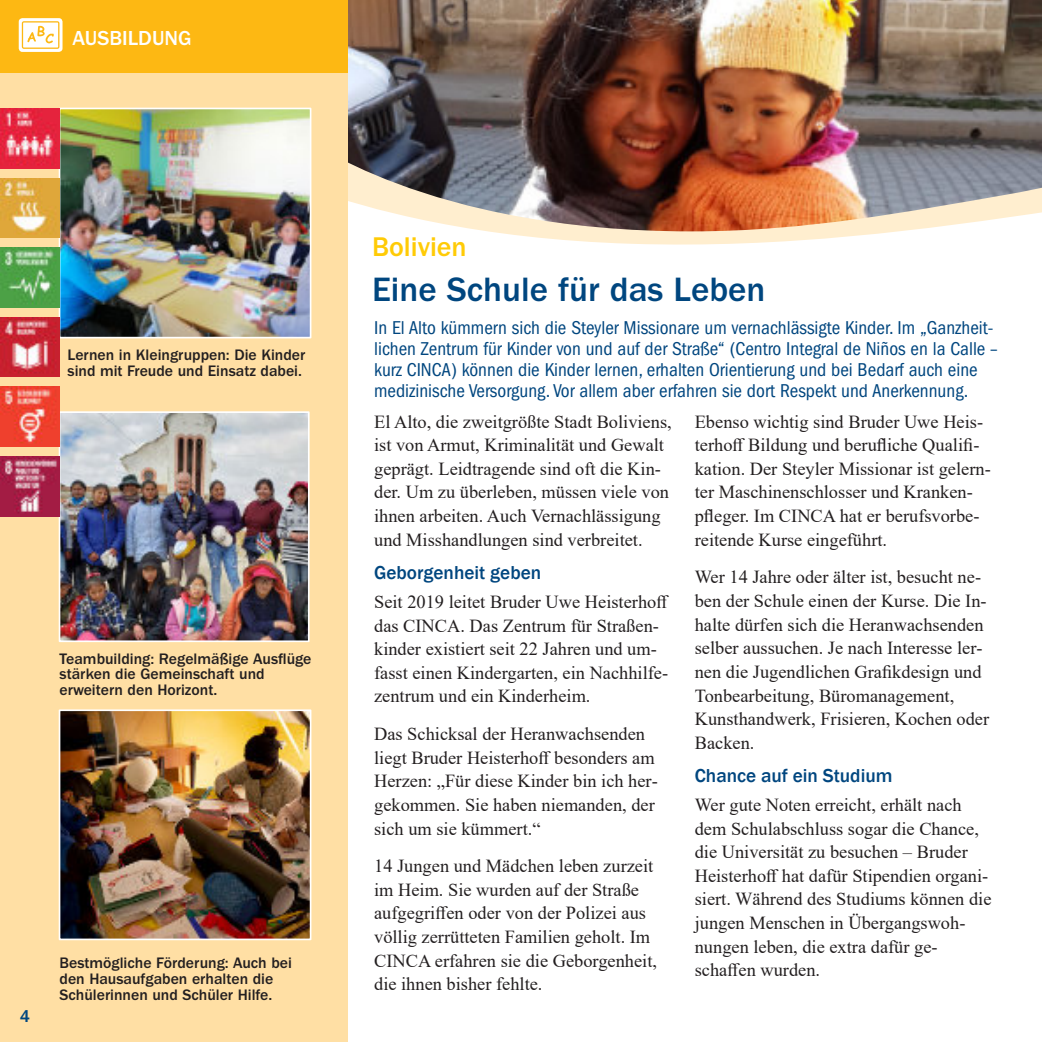
<style>
.page{position:relative;width:1042px;height:1042px;background:#fff}
.page>*{position:absolute;margin:0;border:0;box-sizing:border-box;transform-origin:0 0}
.t1{font:500 35px "ITC Franklin Gothic Std";color:#00467f}
.t2{font:500 28px "ITC Franklin Gothic Std";color:#ffcb06}
.t3{font:500 21px "ITC Franklin Gothic Std";color:#fff}
.t4{font:condensed 19.25px/21px "ITC Franklin Gothic Std";color:#00467f}
.t5{font:500 19.25px "Franklin Gothic";color:#00467f}
.t6{font:18.38px/23.6px "Times New Roman";color:#231f20}
.t7{font:500 17.5px "ITC Franklin Gothic Std";color:#00467f}
.t8{font:500 15.75px/15.8px "ITC Franklin Gothic Std";color:#231f20}
</style>
<div class="page">
<svg style="left:347px;top:231px;width:553px;height:17px"></svg>
<img style="left:347px;top:0;width:695px;height:231px">
<div style="left:0;top:0;width:347px;height:1042px;background:#ffdfa4"></div>
<img style="left:62px;top:111px;width:246px;height:224px">
<div style="left:59px;top:108px;width:252px;height:230px;border:2px solid #fff"></div>
<div style="left:0;top:0;width:347px;height:73px;background:#fdb813"></div>
<img style="left:62px;top:414px;width:245px;height:225px">
<div style="left:59px;top:411px;width:251px;height:231px;border:2px solid #fff"></div>
<svg style="left:19px;top:18px;width:44px;height:34px"></svg>
<svg style="left:22px;top:21px;width:37px;height:28px"></svg>
<img style="left:62px;top:712px;width:246px;height:225px">
<div style="left:59px;top:709px;width:252px;height:231px;border:2px solid #fff"></div>
<img style="left:0;top:387px;width:60px;height:59px">
<img style="left:0;top:317px;width:60px;height:60px">
<img style="left:0;top:248px;width:60px;height:59px">
<img style="left:0;top:178px;width:60px;height:60px">
<img style="left:0;top:108px;width:60px;height:60px">
<img style="left:0;top:456px;width:60px;height:60px">
<p class="t3" style="left:72px;top:31px;width:121px">AUSBILDUNG</p>
<p class="t8" style="left:68px;top:349px;width:239px">Lernen in Kleingruppen: Die Kinder sind mit Freude und Einsatz dabei.</p>
<p class="t8" style="left:60px;top:653px;width:253px">Teambuilding: Regelmäßige Ausflüge stärken die Gemeinschaft und erweitern den Horizont.</p>
<p class="t7" style="left:20px;top:1010px;width:12px">4</p>
<p class="t8" style="left:60px;top:957px;width:234px">Bestmögliche Förderung: Auch bei den Hausaufgaben erhalten die<br>Schülerinnen und Schüler Hilfe.</p>
<h2 class="t2" style="left:372px;top:237px;width:96px">Bolivien</h2>
<h1 class="t1" style="left:372px;top:277px;width:395px">Eine Schule für das Leben</h1>
<p class="t4" style="left:374px;top:320px;width:625px">In El Alto kümmern sich die Steyler Missionare um vernachlässigte Kinder. Im „Ganzheit&shy;lichen Zentrum für Kinder von und auf der Straße“ (Centro Integral de Niños en la Calle – kurz CINCA) können die Kinder lernen, erhalten Orientierung und bei Bedarf auch eine medizinische Versorgung. Vor allem aber erfahren sie dort Respekt und Anerkennung.</p>
<p class="t6" style="left:374px;top:411px;width:299px">El Alto, die zweitgrößte Stadt Boliviens, ist von Armut, Kriminalität und Gewalt geprägt. Leidtragende sind oft die Kin&shy;der. Um zu überleben, müssen viele von ihnen arbeiten. Auch Vernachlässigung und Misshandlungen sind verbreitet.</p>
<p class="t5" style="left:374px;top:565px;width:169px">Geborgenheit geben</p>
<p class="t6" style="left:374px;top:592px;width:296px">Seit 2019 leitet Bruder Uwe Heisterhoff das CINCA. Das Zentrum für Straßen&shy;kinder existiert seit 22 Jahren und um&shy;fasst einen Kindergarten, ein Nachhilfe&shy;zentrum und ein Kinderheim.</p>
<p class="t6" style="left:374px;top:724px;width:285px">Das Schicksal der Heranwachsenden liegt Bruder Heisterhoff besonders am Herzen: „Für diese Kinder bin ich her&shy;gekommen. Sie haben niemanden, der sich um sie kümmert.“</p>
<p class="t6" style="left:374px;top:856px;width:284px">14 Jungen und Mädchen leben zurzeit im Heim. Sie wurden auf der Straße aufgegriffen oder von der Polizei aus völlig zerrütteten Familien geholt. Im CINCA erfahren sie die Geborgenheit, die ihnen bisher fehlte.</p>
<p class="t6" style="left:695px;top:411px;width:297px">Ebenso wichtig sind Bruder Uwe Heis&shy;terhoff Bildung und berufliche Qualifi&shy;kation. Der Steyler Missionar ist gelern&shy;ter Maschinenschlosser und Kranken&shy;pfleger. Im CINCA hat er berufsvorbe&shy;reitende Kurse eingeführt.</p>
<p class="t6" style="left:695px;top:567px;width:296px">Wer 14 Jahre oder älter ist, besucht ne&shy;ben der Schule einen der Kurse. Die In&shy;halte dürfen sich die Heranwachsenden selber aussuchen. Je nach Interesse ler&shy;nen die Jugendlichen Grafikdesign und Tonbearbeitung, Büromanagement, Kunsthandwerk, Frisieren, Kochen oder Backen.</p>
<p class="t5" style="left:695px;top:768px;width:199px">Chance auf ein Studium</p>
<p class="t6" style="left:695px;top:795px;width:298px">Wer gute Noten erreicht, erhält nach dem Schulabschluss sogar die Chance, die Universität zu besuchen – Bruder Heisterhoff hat dafür Stipendien organi&shy;siert. Während des Studiums können die jungen Menschen in Übergangswoh&shy;nungen leben, die extra dafür ge&shy;schaffen wurden.</p>
</div>
